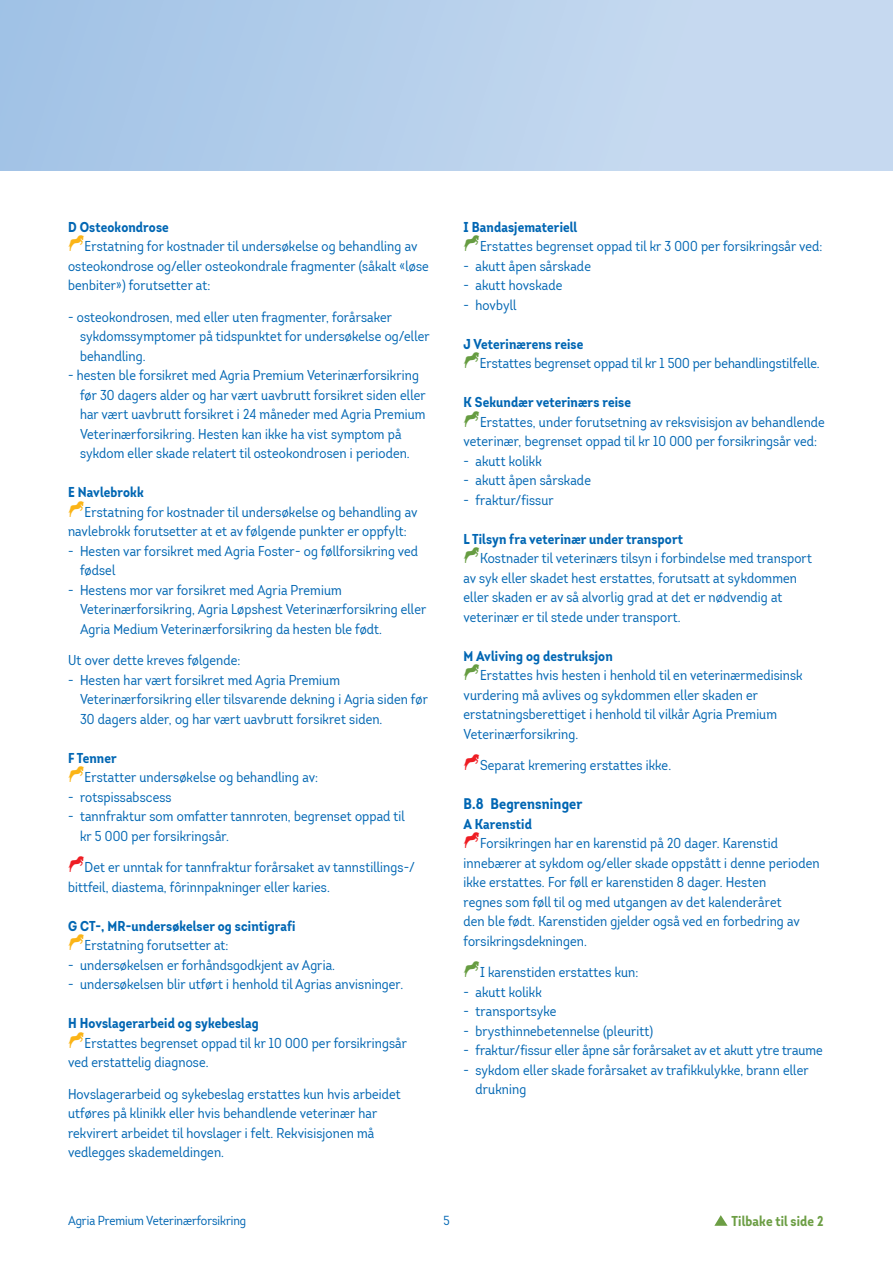
<style>
.page{position:relative;width:893px;height:1263px;background:#fff}
.page>*{position:absolute;margin:0;border:0;box-sizing:border-box;transform-origin:0 0}
.t1{font:700 15px "Intro Cond";letter-spacing:.01em;color:#0166b3}
.t2{font:13.95px/19.5px "Intro Cond";letter-spacing:.01em;color:#0166b3}
.t3{font:700 13.95px/19.5px "Intro Cond";letter-spacing:.01em;color:#0166b3}
.t4{font:700 13.95px "Intro Cond";letter-spacing:.01em;color:#6c9e44}
.t5{font:12.75px "Intro Cond";color:#0166b3}
.s1{font-weight:700}
.s2{font-family:"Djuranfanger";font-size:21px;color:#fbb416}
.s3{font-family:"Djuranfanger";font-size:21px;color:#ee1d23}
.s4{font-family:"Djuranfanger";font-weight:400;font-size:21px;color:#fbb416}
.s5{font-weight:400}
.s6{font-family:"Djuranfanger";font-size:21px;color:#669c41}
</style>
<div class="page">
<div style="left:0;top:0;width:893px;height:170px;background:linear-gradient(to right,#a3c3e6,#cdddf2)"></div>
<svg style="left:714px;top:1215px;width:14px;height:11px"></svg>
<p class="t2" style="left:68px;top:217px;width:362px"><span class="s1">D Osteokondrose<br></span><span class="s2">D</span>Erstatning for kostnader til undersøkelse og behandling av osteokondrose og/eller osteokondrale fragmenter (såkalt «løse benbiter») forutsetter at:</p>
<p class="t2" style="left:80px;top:307px;width:351px;text-indent:-12px">- osteokondrosen, med eller uten fragmenter, forårsaker sykdomssymptomer på tidspunktet for undersøkelse og/eller behandling.</p>
<p class="t2" style="left:80px;top:365px;width:347px;text-indent:-12px">- hesten ble forsikret med Agria Premium Veterinærforsikring før 30 dagers alder og har vært uavbrutt forsikret siden eller har vært uavbrutt forsikret i 24 måneder med Agria Premium Veterinærforsikring. Hesten kan ikke ha vist symptom på sykdom eller skade relatert til osteokondrosen i perioden.</p>
<p class="t2" style="left:68px;top:482px;width:351px"><span class="s1">E Navlebrokk<br></span><span class="s2">D</span>Erstatning for kostnader til undersøkelse og behandling av navlebrokk forutsetter at et av følgende punkter er oppfylt:</p>
<p class="t2" style="left:80px;top:541px;width:340px;text-indent:-12px">- Hesten var forsikret med Agria Foster- og føllforsikring ved fødsel</p>
<p class="t2" style="left:80px;top:580px;width:348px;text-indent:-12px">- Hestens mor var forsikret med Agria Premium<br>Veterinærforsikring, Agria Løpshest Veterinærforsikring eller<br>Agria Medium Veterinærforsikring da hesten ble født.</p>
<p class="t2" style="left:68px;top:650px;width:174px">Ut over dette kreves følgende:</p>
<p class="t2" style="left:80px;top:670px;width:349px;text-indent:-12px">- Hesten har vært forsikret med Agria Premium<br>Veterinærforsikring eller tilsvarende dekning i Agria siden før<br>30 dagers alder, og har vært uavbrutt forsikret siden.</p>
<p class="t2" style="left:68px;top:748px;width:252px"><span class="s1">F Tenner<br></span><span class="s2">D</span>Erstatter undersøkelse og behandling av:</p>
<p class="t2" style="left:68px;top:787px;width:105px">- rotspissabscess</p>
<p class="t2" style="left:80px;top:806px;width:326px;text-indent:-12px">- tannfraktur som omfatter tannroten, begrenset oppad til kr 5 000 per forsikringsår.</p>
<p class="t2" style="left:68px;top:857px;width:348px"><span class="s3">D</span>Det er unntak for tannfraktur forårsaket av tannstillings-/ bittfeil, diastema, fôrinnpakninger eller karies.</p>
<p class="t3" style="left:68px;top:916px;width:229px">G CT-, MR-undersøkelser og scintigrafi<br><span class="s4">D</span><span class="s5">Erstatning forutsetter at:</span></p>
<p class="t2" style="left:68px;top:955px;width:269px">- undersøkelsen er forhåndsgodkjent av Agria.</p>
<p class="t2" style="left:68px;top:974px;width:337px">- undersøkelsen blir utført i henhold til Agrias anvisninger.</p>
<p class="t2" style="left:68px;top:1013px;width:340px"><span class="s1">H Hovslagerarbeid og sykebeslag<br></span><span class="s2">D</span>Erstattes begrenset oppad til kr 10 000 per forsikringsår ved erstattelig diagnose.</p>
<p class="t2" style="left:68px;top:1084px;width:334px">Hovslagerarbeid og sykebeslag erstattes kun hvis arbeidet utføres på klinikk eller hvis behandlende veterinær har rekvirert arbeidet til hovslager i felt. Rekvisisjonen må vedlegges skademeldingen.</p>
<p class="t2" style="left:463px;top:217px;width:360px"><span class="s1">I Bandasjemateriell<br></span><span class="s6">D</span>Erstattes begrenset oppad til kr 3 000 per forsikringsår ved:</p>
<p class="t2" style="left:463px;top:256px;width:129px">- akutt åpen sårskade</p>
<p class="t2" style="left:463px;top:275px;width:100px">- akutt hovskade</p>
<p class="t2" style="left:463px;top:295px;width:54px">- hovbyll</p>
<p class="t2" style="left:463px;top:334px;width:358px"><span class="s1">J Veterinærens reise<br></span><span class="s6">D</span>Erstattes begrenset oppad til kr 1 500 per behandlingstilfelle.</p>
<p class="t2" style="left:463px;top:392px;width:363px"><span class="s1">K Sekundær veterinærs reise<br></span><span class="s6">D</span>Erstattes, under forutsetning av reksvisisjon av behandlende veterinær, begrenset oppad til kr 10 000 per forsikringsår ved:</p>
<p class="t2" style="left:463px;top:451px;width:80px">- akutt kolikk</p>
<p class="t2" style="left:463px;top:470px;width:129px">- akutt åpen sårskade</p>
<p class="t2" style="left:463px;top:490px;width:92px">- fraktur/fissur</p>
<p class="t2" style="left:463px;top:529px;width:350px"><span class="s1">L Tilsyn fra veterinær under transport<br></span><span class="s6">D</span>Kostnader til veterinærs tilsyn i forbindelse med transport av syk eller skadet hest erstattes, forutsatt at sykdommen eller skaden er av så alvorlig grad at det er nødvendig at veterinær er til stede under transport.</p>
<p class="t2" style="left:463px;top:646px;width:341px"><span class="s1">M Avliving og destruksjon<br></span><span class="s6">D</span>Erstattes hvis hesten i henhold til en veterinærmedisinsk vurdering må avlives og sykdommen eller skaden er erstatningsberettiget i henhold til vilkår Agria Premium Veterinærforsikring.</p>
<p class="t2" style="left:463px;top:755px;width:209px"><span class="s3">D</span>Separat kremering erstattes ikke.</p>
<p class="t1" style="left:463px;top:794px;width:120px">B.8 Begrensninger</p>
<p class="t2" style="left:463px;top:814px;width:357px"><span class="s1">A Karenstid<br></span><span class="s3">D</span>Forsikringen har en karenstid på 20 dager. Karenstid innebærer at sykdom og/eller skade oppstått i denne perioden ikke erstattes. For føll er karenstiden 8 dager. Hesten<br>regnes som føll til og med utgangen av det kalenderåret<br>den ble født. Karenstiden gjelder også ved en forbedring av forsikringsdekningen.</p>
<p class="t2" style="left:463px;top:962px;width:176px"><span class="s6">D</span>I karenstiden erstattes kun:</p>
<p class="t2" style="left:463px;top:982px;width:80px">- akutt kolikk</p>
<p class="t2" style="left:463px;top:1001px;width:94px">- transportsyke</p>
<p class="t2" style="left:463px;top:1021px;width:191px">- brysthinnebetennelse (pleuritt)</p>
<p class="t2" style="left:463px;top:1040px;width:361px">- fraktur/fissur eller åpne sår forårsaket av et akutt ytre traume</p>
<p class="t2" style="left:475px;top:1060px;width:335px;text-indent:-12px">- sykdom eller skade forårsaket av trafikkulykke, brann eller drukning</p>
<p class="t5" style="left:68px;top:1212px;width:180px">Agria Premium Veterinærforsikring</p>
<p class="t5" style="left:443px;top:1212px;width:8px">5</p>
<p class="t4" style="left:732px;top:1212px;width:93px">Tilbake til side 2</p>
</div>
